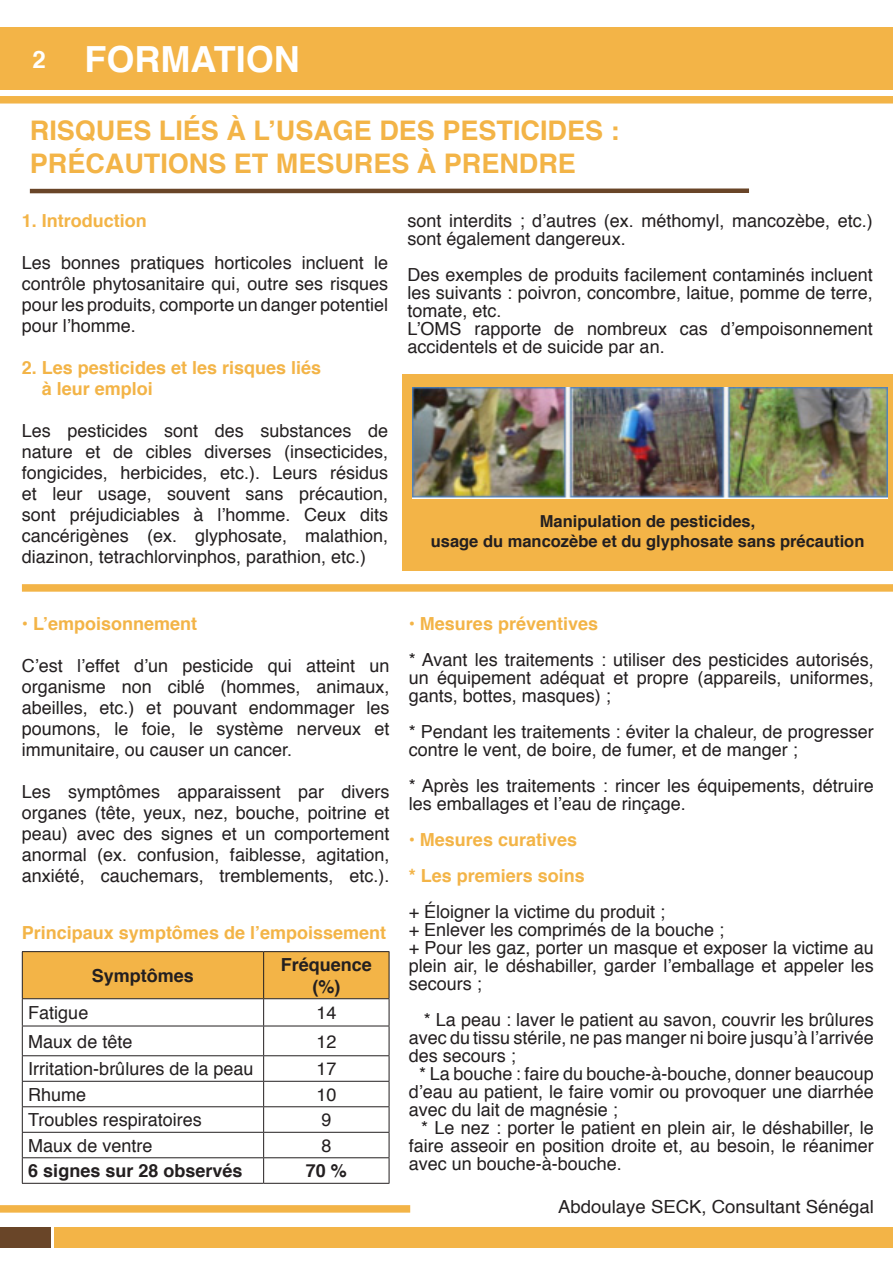
<style>
.page{position:relative;width:893px;height:1263px;background:#fff}
.page>*{position:absolute;margin:0;border:0;box-sizing:border-box;transform-origin:0 0}
.t1{font:700 36px "Helvetica";color:#fff}
.Titre_formation{font:700 27px "Helvetica";color:#f3b447}
.t2{font:700 24px "Helvetica";color:#fff}
.t3{font:18px/21px "Helvetica";color:#231f20;text-align:justify}
.Texte_courant_en_gra{font:700 18px "Helvetica";color:#f3b447}
.t4{font:700 18px/21.6px "Helvetica";color:#231f20;text-align:center}
.t5{font:700 16.5px "Helvetica";color:#231f20}
</style>
<div class="page">
<hr style="left:892px;top:840px;width:1px;height:330px;background:#d67238">
<div style="left:402px;top:374px;width:491px;height:196px;background:#f3b447"></div>
<img style="left:413px;top:388px;width:474px;height:111px">
<div style="left:0;top:1205px;width:410px;height:7px;background:#f3b447"></div>
<div style="left:54px;top:1227px;width:839px;height:20px;background:#f3b447"></div>
<div style="left:0;top:1227px;width:50px;height:20px;background:#694528"></div>
<div style="left:30px;top:188px;width:719px;height:5px;background:#694528"></div>
<div style="left:0;top:96px;width:893px;height:8px;background:#f3b447"></div>
<div style="left:0;top:28px;width:893px;height:62px;background:#f3b447"></div>
<hr style="left:22px;top:951px;width:242px;height:1px;background:#231f20">
<hr style="left:264px;top:951px;width:125px;height:1px;background:#231f20">
<svg style="left:22px;top:952px;width:368px;height:231px"></svg>
<hr style="left:22px;top:1055px;width:242px;height:1px;background:#231f20">
<hr style="left:22px;top:1081px;width:242px;height:1px;background:#231f20">
<hr style="left:22px;top:1106px;width:242px;height:1px;background:#231f20">
<hr style="left:22px;top:1132px;width:242px;height:1px;background:#231f20">
<hr style="left:22px;top:1157px;width:242px;height:1px;background:#231f20">
<hr style="left:22px;top:1183px;width:242px;height:1px;background:#231f20">
<hr style="left:264px;top:1055px;width:125px;height:1px;background:#231f20">
<hr style="left:264px;top:1081px;width:125px;height:1px;background:#231f20">
<hr style="left:264px;top:1106px;width:125px;height:1px;background:#231f20">
<hr style="left:264px;top:1132px;width:125px;height:1px;background:#231f20">
<hr style="left:264px;top:1157px;width:125px;height:1px;background:#231f20">
<hr style="left:264px;top:1183px;width:125px;height:1px;background:#231f20">
<div style="left:22px;top:584px;width:871px;height:8px;background:#f3b447"></div>
<p class="t2" style="left:32px;top:40px;width:15px">2</p>
<p class="t1" style="left:84px;top:30px;width:217px">FORMATION</p>
<p class="Titre_formation" style="left:30px;top:109px;width:591px">RISQUES LIÉS À L’USAGE DES PESTICIDES :</p>
<p class="Titre_formation" style="left:30px;top:141px;width:548px">PRÉCAUTIONS ET MESURES À PRENDRE</p>
<p class="Texte_courant_en_gra" style="left:22px;top:206px;width:127px">1. Introduction</p>
<p class="t3" style="left:22px;top:253px;width:368px">Les bonnes pratiques horticoles incluent le contrôle phytosanitaire qui, outre ses risques pour les produits, comporte un danger potentiel pour l’homme.</p>
<p class="Texte_courant_en_gra" style="left:22px;top:353px;width:301px">2. Les pesticides et les risques liés</p>
<p class="Texte_courant_en_gra" style="left:42px;top:374px;width:113px">à leur emploi</p>
<p class="t3" style="left:22px;top:421px;width:368px">Les pesticides sont des substances de nature et de cibles diverses (insecticides, fongicides, herbicides, etc.). Leurs résidus et leur usage, souvent sans précaution, sont préjudiciables à l’homme. Ceux dits cancérigènes (ex. glyphosate, malathion, diazinon, tetrachlorvinphos, parathion, etc.)</p>
<p class="t3" style="left:407px;top:212px;width:467px;line-height:18px">sont interdits ; d’autres (ex. méthomyl, mancozèbe, etc.) sont également dangereux.</p>
<p class="t3" style="left:407px;top:266px;width:467px;line-height:18px">Des exemples de produits facilement contaminés incluent les suivants : poivron, concombre, laitue, pomme de terre, tomate, etc.</p>
<p class="t3" style="left:407px;top:320px;width:467px;line-height:18px">L’OMS rapporte de nombreux cas d’empoisonnement accidentels et de suicide par an.</p>
<p class="t5" style="left:540px;top:508px;width:217px">Manipulation de pesticides,</p>
<p class="t5" style="left:431px;top:528px;width:435px">usage du mancozèbe et du glyphosate sans précaution</p>
<p class="Texte_courant_en_gra" style="left:22px;top:609px;width:177px">• L’empoisonnement</p>
<p class="t3" style="left:22px;top:656px;width:369px">C’est l’effet d’un pesticide qui atteint un organisme non ciblé (hommes, animaux, abeilles, etc.) et pouvant endommager les poumons, le foie, le système nerveux et immunitaire, ou causer un cancer.</p>
<p class="t3" style="left:22px;top:782px;width:369px">Les symptômes apparaissent par divers organes (tête, yeux, nez, bouche, poitrine et peau) avec des signes et un comportement anormal (ex. confusion, faiblesse, agitation, anxiété, cauchemars, tremblements, etc.).</p>
<p class="Texte_courant_en_gra" style="left:22px;top:918px;width:366px">Principaux symptômes de l’empoissement</p>
<p class="t4" style="left:92px;top:965px;width:104px">Symptômes</p>
<p class="t4" style="left:281px;top:954px;width:93px">Fréquence (%)</p>
<p class="t3" style="left:28px;top:1003px;width:62px">Fatigue</p>
<p class="t3" style="left:316px;top:1003px;width:22px">14</p>
<p class="t3" style="left:28px;top:1031px;width:106px">Maux de tête</p>
<p class="t3" style="left:316px;top:1031px;width:22px">12</p>
<p class="t3" style="left:28px;top:1059px;width:227px">Irritation-brûlures de la peau</p>
<p class="t3" style="left:316px;top:1059px;width:22px">17</p>
<p class="t3" style="left:28px;top:1084px;width:60px">Rhume</p>
<p class="t3" style="left:316px;top:1084px;width:22px">10</p>
<p class="t3" style="left:28px;top:1110px;width:175px">Troubles respiratoires</p>
<p class="t3" style="left:321px;top:1110px;width:12px">9</p>
<p class="t3" style="left:28px;top:1135px;width:126px">Maux de ventre</p>
<p class="t3" style="left:321px;top:1135px;width:12px">8</p>
<p class="t4" style="left:28px;top:1160px;width:216px">6 signes sur 28 observés</p>
<p class="t4" style="left:306px;top:1160px;width:43px">70 %</p>
<p class="Texte_courant_en_gra" style="left:409px;top:609px;width:191px">• Mesures préventives</p>
<p class="t3" style="left:409px;top:651px;width:467px;line-height:18px">* Avant les traitements : utiliser des pesticides autorisés, un équipement adéquat et propre (appareils, uniformes, gants, bottes, masques) ;</p>
<p class="t3" style="left:409px;top:723px;width:467px;line-height:18px">* Pendant les traitements : éviter la chaleur, de progresser contre le vent, de boire, de fumer, et de manger ;</p>
<p class="t3" style="left:409px;top:777px;width:467px;line-height:18px">* Après les traitements : rincer les équipements, détruire les emballages et l’eau de rinçage.</p>
<p class="Texte_courant_en_gra" style="left:409px;top:825px;width:170px">• Mesures curatives</p>
<p class="Texte_courant_en_gra" style="left:409px;top:861px;width:178px">* Les premiers soins</p>
<p class="t3" style="left:409px;top:902px;width:258px">+ Éloigner la victime du produit ;</p>
<p class="t3" style="left:409px;top:920px;width:317px">+ Enlever les comprimés de la bouche ;</p>
<p class="t3" style="left:409px;top:939px;width:467px;line-height:18px">+ Pour les gaz, porter un masque et exposer la victime au plein air, le déshabiller, garder l’emballage et appeler les secours ;</p>
<p class="t3" style="left:409px;top:1011px;width:467px;line-height:18px;text-indent:15px">* La peau : laver le patient au savon, couvrir les brûlures avec du tissu stérile, ne pas manger ni boire jusqu’à l’arrivée des secours ;</p>
<p class="t3" style="left:409px;top:1065px;width:467px;line-height:18px;text-indent:11px">* La bouche : faire du bouche-à-bouche, donner beaucoup d’eau au patient, le faire vomir ou provoquer une diarrhée avec du lait de magnésie ;</p>
<p class="t3" style="left:409px;top:1119px;width:467px;line-height:18px;text-indent:13px">* Le nez : porter le patient en plein air, le déshabiller, le faire asseoir en position droite et, au besoin, le réanimer avec un bouche-à-bouche.</p>
<p class="t3" style="left:558px;top:1196px;width:317px">Abdoulaye SECK, Consultant Sénégal</p>
</div>
